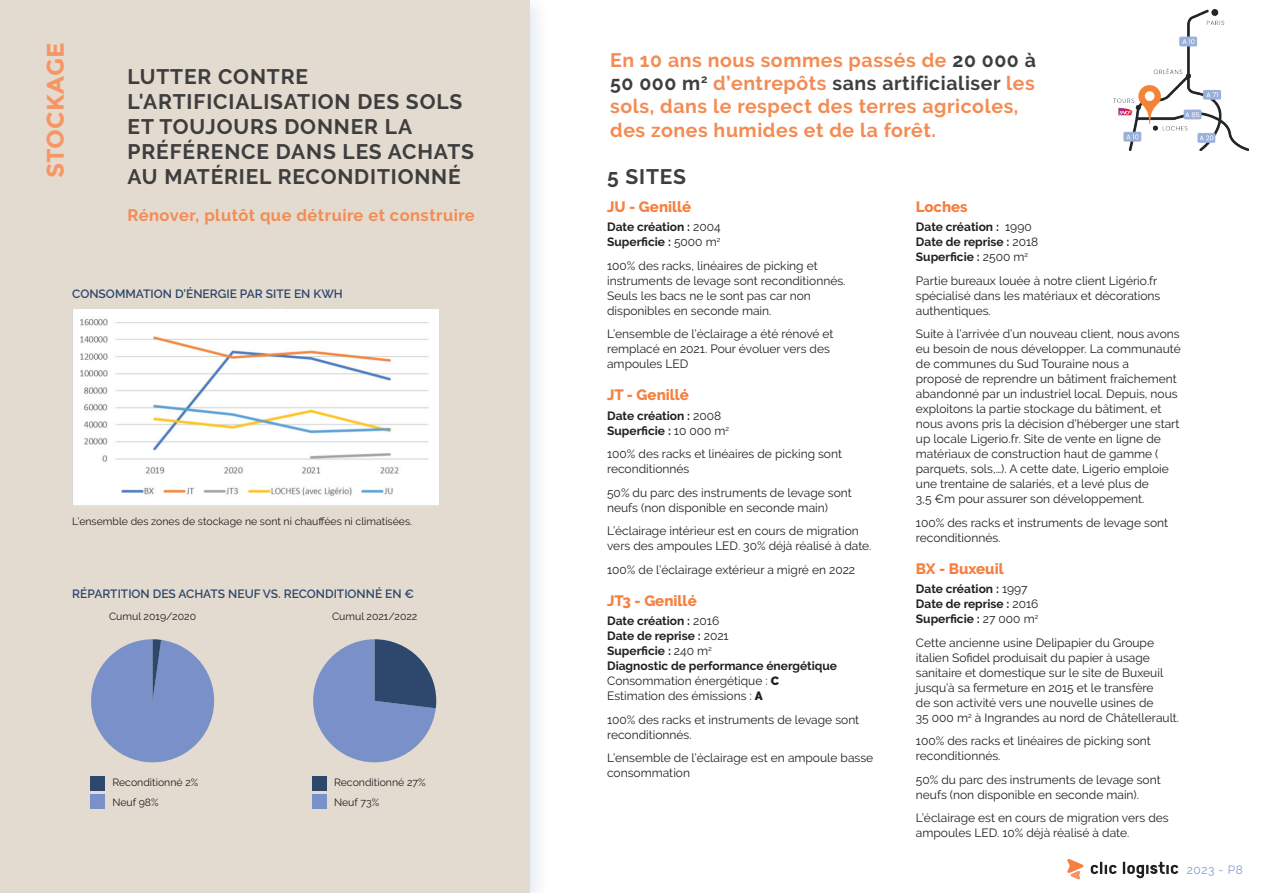
<style>
.page{position:relative;width:1263px;height:893px;background:#fff}
.page>*{position:absolute;margin:0;border:0;box-sizing:border-box;transform-origin:0 0}
.t1{font:700 24px "Montserrat";color:#f79664}
.t2{font:700 21px/25.2px "Raleway";letter-spacing:.04em;color:#3e3e3f}
.t3{font:700 19.5px/23.4px "Raleway";letter-spacing:.03em;color:#f48b52}
.t4{font:700 16.5px "Raleway";letter-spacing:.03em;color:#f48b52}
.t5{font:800 15px "Raleway";color:#f48141}
.t6{font:12px/15px "Raleway";color:#231f20}
.t7{font:700 12px/15px "Raleway";color:#231f20}
.t8{font:600 12px "Raleway";color:#2e476d}
.t9{font:12px "Raleway";letter-spacing:.04em;color:#8499ce}
.t10{font:10.5px/20.2px "Raleway";color:#231f20}
.s1{color:#3e3e3f}
.s2{font-weight:400}
.s3{font-weight:900}
</style>
<div class="page">
<svg style="left:1067px;top:859px;width:17px;height:20px"></svg>
<svg style="left:1091px;top:862px;width:26px;height:12px"></svg>
<svg style="left:1123px;top:862px;width:55px;height:17px"></svg>
<div style="left:0;top:0;width:550px;height:893px;background:#7990c9;opacity:.2"></div>
<div style="left:0;top:0;width:529px;height:893px;background:#e3dbcf"></div>
<img style="left:72px;top:310px;width:368px;height:196px">
<svg style="left:91px;top:639px;width:124px;height:124px"></svg>
<svg style="left:313px;top:639px;width:123px;height:124px"></svg>
<div style="left:91px;top:776px;width:14px;height:14px;background:#2e476d"></div>
<div style="left:91px;top:794px;width:14px;height:15px;background:#7990c9"></div>
<div style="left:312px;top:776px;width:15px;height:14px;background:#2e476d"></div>
<div style="left:312px;top:794px;width:15px;height:15px;background:#7990c9"></div>
<img style="left:1113px;top:10px;width:135px;height:140px">
<h1 class="t1" style="left:41px;top:178px;width:137px;rotate:-90deg">STOCKAGE</h1>
<h3 class="t3" style="left:610px;top:48px;width:427px">En 10 ans nous sommes passés de <span class="s1">20 000 à 50 000 m</span><sup>2</sup> d’entrepôts <span class="s1">sans artificialiser</span> les sols, dans le respect des terres agricoles, des zones humides et de la forêt.</h3>
<h2 class="t2" style="left:128px;top:64px;width:348px">LUTTER CONTRE<br>L'ARTIFICIALISATION DES SOLS<br>ET TOUJOURS DONNER LA<br>PRÉFÉRENCE DANS LES ACHATS<br>AU MATÉRIEL RECONDITIONNÉ</h2>
<h3 class="t4" style="left:128px;top:205px;width:349px">Rénover, plutôt que détruire et construire</h3>
<h2 class="t2" style="left:607px;top:165px;width:80px">5 SITES</h2>
<p class="t5" style="left:607px;top:198px;width:86px">JU - Genillé</p>
<p class="t7" style="left:607px;top:220px;width:115px">Date création : <span class="s2">2004<br></span>Superficie : <span class="s2">5000 m</span><sup>2</sup></p>
<p class="t6" style="left:607px;top:258px;width:240px">100% des racks, linéaires de picking et instruments de levage sont reconditionnés.<br>Seuls les bacs ne le sont pas car non disponibles en seconde main.</p>
<p class="t6" style="left:607px;top:327px;width:228px">L’ensemble de l’éclairage a été rénové et remplacé en 2021. Pour évoluer vers des ampoules LED</p>
<p class="t5" style="left:607px;top:387px;width:83px">JT - Genillé</p>
<p class="t7" style="left:607px;top:408px;width:124px">Date création : <span class="s2">2008<br></span>Superficie : <span class="s2">10 000 m</span><sup>2</sup></p>
<p class="t6" style="left:607px;top:446px;width:236px">100% des racks et linéaires de picking sont reconditionnés</p>
<p class="t6" style="left:607px;top:485px;width:246px">50% du parc des instruments de levage sont neufs (non disponible en seconde main)</p>
<p class="t6" style="left:607px;top:523px;width:266px">L’éclairage intérieur est en cours de migration vers des ampoules LED. 30% déjà réalisé à date.</p>
<p class="t6" style="left:607px;top:562px;width:250px">100% de l’éclairage extérieur a migré en 2022</p>
<p class="t5" style="left:607px;top:592px;width:91px">JT3 - Genillé</p>
<p class="t7" style="left:607px;top:613px;width:231px">Date création : <span class="s2">2016<br></span>Date de reprise : <span class="s2">2021<br></span>Superficie : <span class="s2">240 m</span><sup>2<br></sup>Diagnostic de performance énergétique<br><span class="s2">Consommation énergétique :</span> <span class="s3">C<br></span><span class="s2">Estimation des émissions :</span> <span class="s3">A</span></p>
<p class="t6" style="left:607px;top:712px;width:254px">100% des racks et instruments de levage sont reconditionnés.</p>
<p class="t6" style="left:607px;top:750px;width:268px">L’ensemble de l’éclairage est en ampoule basse consommation</p>
<p class="t5" style="left:916px;top:198px;width:53px">Loches</p>
<p class="t7" style="left:916px;top:220px;width:124px">Date création : <span class="s2">1990<br></span>Date de reprise : <span class="s2">2018<br></span>Superficie : <span class="s2">2500 m</span><sup>2</sup></p>
<p class="t6" style="left:916px;top:273px;width:246px">Partie bureaux louée à notre client Ligério.fr spécialisé dans les matériaux et décorations authentiques.</p>
<p class="t6" style="left:916px;top:327px;width:266px">Suite à l’arrivée d’un nouveau client, nous avons eu besoin de nous développer. La communauté de communes du Sud Touraine nous a<br>proposé de reprendre un bâtiment fraîchement abandonné par un industriel local. Depuis, nous exploitons la partie stockage du bâtiment, et nous avons pris la décision d’héberger une start up locale Ligerio.fr. Site de vente en ligne de matériaux de construction haut de gamme ( parquets, sols,…). A cette date, Ligerio emploie une trentaine de salariés, et a levé plus de<br>3,5 €m pour assurer son développement.</p>
<p class="t6" style="left:916px;top:515px;width:254px">100% des racks et instruments de levage sont reconditionnés.</p>
<p class="t5" style="left:916px;top:560px;width:89px">BX - Buxeuil</p>
<p class="t7" style="left:916px;top:582px;width:124px">Date création : <span class="s2">1997<br></span>Date de reprise : <span class="s2">2016<br></span>Superficie : <span class="s2">27 000 m</span><sup>2</sup></p>
<p class="t6" style="left:916px;top:635px;width:265px">Cette ancienne usine Delipapier du Groupe italien Sofidel produisait du papier à usage sanitaire et domestique sur le site de Buxeuil jusqu’à sa fermeture en 2015 et le transfère<br>de son activité vers une nouvelle usines de<br>35 000 m<sup>2</sup> à Ingrandes au nord de Châtellerault.</p>
<p class="t6" style="left:916px;top:733px;width:236px">100% des racks et linéaires de picking sont reconditionnés.</p>
<p class="t6" style="left:916px;top:772px;width:246px">50% du parc des instruments de levage sont neufs (non disponible en seconde main).</p>
<p class="t6" style="left:916px;top:810px;width:254px">L’éclairage est en cours de migration vers des ampoules LED. 10% déjà réalisé à date.</p>
<p class="t8" style="left:72px;top:287px;width:272px">CONSOMMATION D’ÉNERGIE PAR SITE EN KWH</p>
<p class="t10" style="left:72px;top:511px;width:341px">L’ensemble des zones de stockage ne sont ni chauffées ni climatisées.</p>
<p class="t8" style="left:72px;top:587px;width:343px">RÉPARTITION DES ACHATS NEUF VS. RECONDITIONNÉ EN €</p>
<p class="t10" style="left:109px;top:606px;width:88px">Cumul 2019/2020</p>
<p class="t10" style="left:332px;top:606px;width:87px">Cumul 2021/2022</p>
<p class="t10" style="left:112px;top:772px;width:87px">Reconditionné 2%<br>Neuf 98%</p>
<p class="t10" style="left:334px;top:772px;width:93px">Reconditionné 27%<br>Neuf 73%</p>
<p class="t9" style="left:1187px;top:863px;width:57px">2023 - P8</p>
</div>
